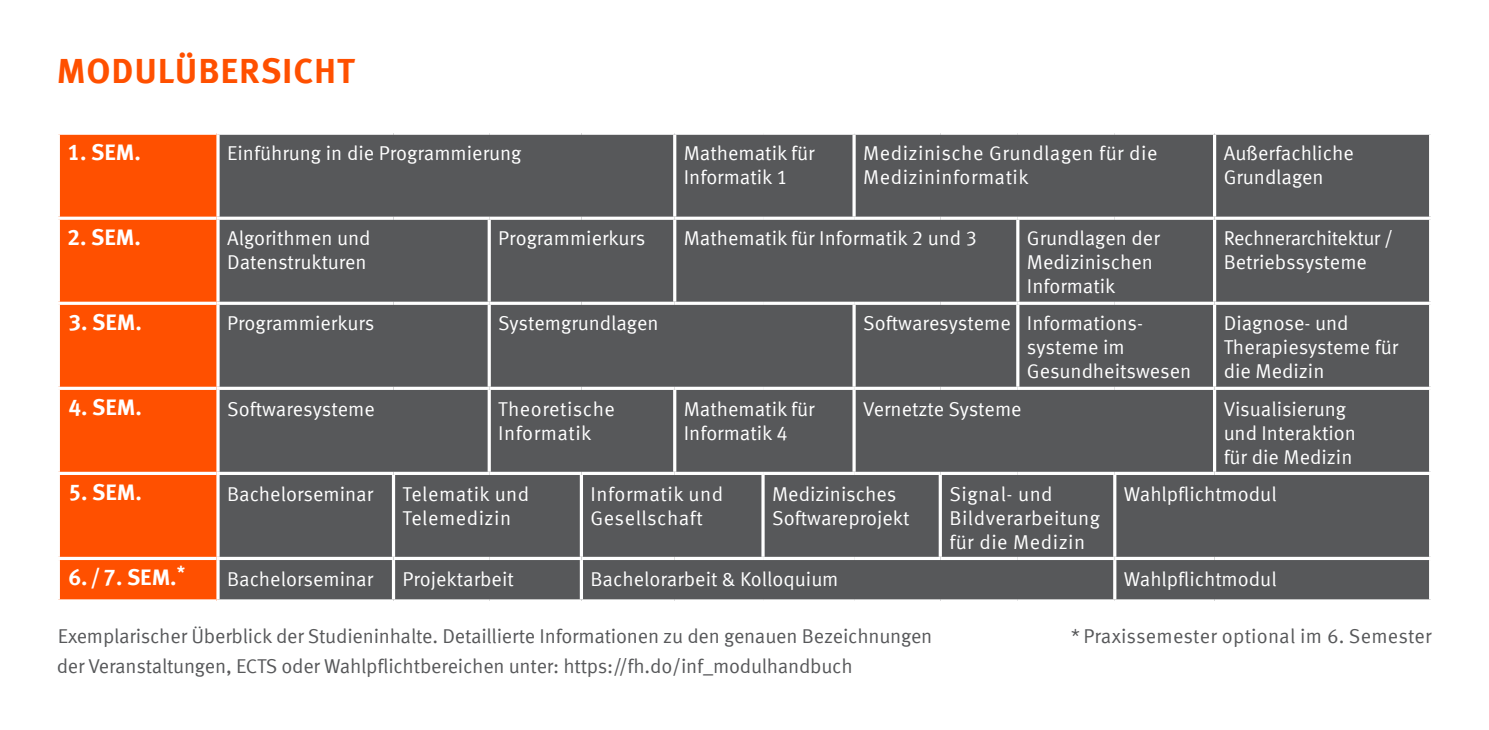
<style>
.page{position:relative;width:1489px;height:730px;background:#fff}
.page>*{position:absolute;margin:0;border:0;box-sizing:border-box;transform-origin:0 0}
.t1{font:700 35px "Meta Offc Pro";letter-spacing:.025em;color:#ff5000}
.t2{font:700 22.5px "Meta Offc Pro";letter-spacing:-.005em;color:#fff}
.t3{font:20px/24px "Meta Offc Pro Norm";color:#fff}
.t4{font:20px/30px "Meta Offc Pro Norm";letter-spacing:-.01em;color:#57585a}
.t5{font:20px/24px "Meta Offc Pro Norm";letter-spacing:.025em;color:#fff}
.t6{font:20px "Meta Offc Pro Norm";letter-spacing:.01em;color:#57585a}
.t7{font:20px/24px "Meta Offc Pro Norm";letter-spacing:-.02em;color:#fff}
</style>
<div class="page">
<div style="left:60px;top:135px;width:156px;height:167px;background:#ff5000"></div>
<div style="left:220px;top:135px;width:1208px;height:464px;background:#57585a"></div>
<div style="left:60px;top:305px;width:156px;height:294px;background:#ff5000"></div>
<svg style="left:216px;top:135px;width:4px;height:82px"></svg>
<hr style="left:673px;top:135px;width:3px;height:82px;background:#fff">
<hr style="left:852px;top:135px;width:3px;height:82px;background:#fff">
<svg style="left:1212px;top:135px;width:4px;height:82px"></svg>
<hr style="left:57px;top:217px;width:159px;height:3px;background:#fff">
<svg style="left:216px;top:220px;width:4px;height:82px"></svg>
<hr style="left:216px;top:217px;width:177px;height:3px;background:#fff">
<hr style="left:393px;top:217px;width:96px;height:3px;background:#fff">
<svg style="left:487px;top:220px;width:4px;height:82px"></svg>
<hr style="left:489px;top:217px;width:92px;height:3px;background:#fff">
<hr style="left:581px;top:217px;width:93px;height:3px;background:#fff">
<hr style="left:673px;top:220px;width:3px;height:82px;background:#fff">
<hr style="left:674px;top:217px;width:89px;height:3px;background:#fff">
<hr style="left:763px;top:217px;width:91px;height:3px;background:#fff">
<hr style="left:854px;top:217px;width:86px;height:3px;background:#fff">
<hr style="left:940px;top:217px;width:77px;height:3px;background:#fff">
<hr style="left:1016px;top:220px;width:3px;height:82px;background:#fff">
<hr style="left:1017px;top:217px;width:97px;height:3px;background:#fff">
<hr style="left:1114px;top:217px;width:100px;height:3px;background:#fff">
<hr style="left:1214px;top:217px;width:217px;height:3px;background:#fff">
<svg style="left:1212px;top:220px;width:4px;height:82px"></svg>
<hr style="left:216px;top:302px;width:177px;height:3px;background:#fff">
<hr style="left:393px;top:302px;width:96px;height:3px;background:#fff">
<svg style="left:487px;top:305px;width:4px;height:82px"></svg>
<hr style="left:489px;top:302px;width:92px;height:3px;background:#fff">
<hr style="left:581px;top:302px;width:93px;height:3px;background:#fff">
<hr style="left:674px;top:302px;width:89px;height:3px;background:#fff">
<hr style="left:763px;top:302px;width:91px;height:3px;background:#fff">
<hr style="left:852px;top:305px;width:3px;height:82px;background:#fff">
<hr style="left:854px;top:302px;width:86px;height:3px;background:#fff">
<hr style="left:940px;top:302px;width:77px;height:3px;background:#fff">
<hr style="left:1017px;top:302px;width:97px;height:3px;background:#fff">
<hr style="left:1114px;top:302px;width:100px;height:3px;background:#fff">
<hr style="left:1016px;top:305px;width:3px;height:82px;background:#fff">
<svg style="left:1212px;top:305px;width:4px;height:82px"></svg>
<hr style="left:1214px;top:302px;width:217px;height:3px;background:#fff">
<hr style="left:216px;top:387px;width:177px;height:3px;background:#fff">
<hr style="left:393px;top:387px;width:96px;height:3px;background:#fff">
<hr style="left:489px;top:387px;width:92px;height:3px;background:#fff">
<hr style="left:581px;top:387px;width:93px;height:3px;background:#fff">
<svg style="left:487px;top:390px;width:4px;height:82px"></svg>
<hr style="left:673px;top:390px;width:3px;height:82px;background:#fff">
<hr style="left:674px;top:387px;width:89px;height:3px;background:#fff">
<hr style="left:763px;top:387px;width:91px;height:3px;background:#fff">
<hr style="left:852px;top:390px;width:3px;height:82px;background:#fff">
<hr style="left:854px;top:387px;width:86px;height:3px;background:#fff">
<hr style="left:940px;top:387px;width:77px;height:3px;background:#fff">
<hr style="left:1017px;top:387px;width:97px;height:3px;background:#fff">
<hr style="left:1114px;top:387px;width:100px;height:3px;background:#fff">
<hr style="left:1214px;top:387px;width:217px;height:3px;background:#fff">
<svg style="left:1212px;top:390px;width:4px;height:82px"></svg>
<hr style="left:216px;top:472px;width:177px;height:3px;background:#fff">
<hr style="left:393px;top:472px;width:96px;height:3px;background:#fff">
<hr style="left:489px;top:472px;width:92px;height:3px;background:#fff">
<hr style="left:392px;top:475px;width:3px;height:82px;background:#fff">
<svg style="left:579px;top:475px;width:4px;height:82px"></svg>
<hr style="left:581px;top:472px;width:93px;height:3px;background:#fff">
<hr style="left:674px;top:472px;width:89px;height:3px;background:#fff">
<hr style="left:761px;top:475px;width:3px;height:82px;background:#fff">
<hr style="left:763px;top:472px;width:91px;height:3px;background:#fff">
<hr style="left:854px;top:472px;width:86px;height:3px;background:#fff">
<hr style="left:938px;top:475px;width:3px;height:82px;background:#fff">
<hr style="left:940px;top:472px;width:77px;height:3px;background:#fff">
<hr style="left:1017px;top:472px;width:97px;height:3px;background:#fff">
<hr style="left:1113px;top:475px;width:3px;height:82px;background:#fff">
<hr style="left:1114px;top:472px;width:100px;height:3px;background:#fff">
<hr style="left:1214px;top:472px;width:217px;height:3px;background:#fff">
<hr style="left:216px;top:557px;width:177px;height:3px;background:#fff">
<hr style="left:393px;top:557px;width:96px;height:3px;background:#fff">
<hr style="left:489px;top:557px;width:92px;height:3px;background:#fff">
<hr style="left:392px;top:560px;width:3px;height:39px;background:#fff">
<svg style="left:579px;top:560px;width:4px;height:39px"></svg>
<hr style="left:581px;top:557px;width:93px;height:3px;background:#fff">
<hr style="left:674px;top:557px;width:89px;height:3px;background:#fff">
<hr style="left:763px;top:557px;width:91px;height:3px;background:#fff">
<hr style="left:854px;top:557px;width:86px;height:3px;background:#fff">
<hr style="left:940px;top:557px;width:77px;height:3px;background:#fff">
<hr style="left:1017px;top:557px;width:97px;height:3px;background:#fff">
<hr style="left:1113px;top:560px;width:3px;height:39px;background:#fff">
<hr style="left:1114px;top:557px;width:100px;height:3px;background:#fff">
<hr style="left:1214px;top:557px;width:217px;height:3px;background:#fff">
<svg style="left:216px;top:305px;width:4px;height:82px"></svg>
<svg style="left:216px;top:390px;width:4px;height:82px"></svg>
<svg style="left:216px;top:475px;width:4px;height:82px"></svg>
<svg style="left:216px;top:560px;width:4px;height:39px"></svg>
<hr style="left:57px;top:387px;width:159px;height:3px;background:#fff">
<hr style="left:57px;top:472px;width:159px;height:3px;background:#fff">
<hr style="left:57px;top:557px;width:159px;height:3px;background:#fff">
<h1 class="t1" style="left:57px;top:44px;width:299px">MODULÜBERSICHT</h1>
<p class="t2" style="left:67px;top:135px;width:75px">1. SEM.</p>
<p class="t3" style="left:227px;top:140px;width:296px">Einführung in die Programmierung</p>
<p class="t3" style="left:683px;top:140px;width:132px">Mathematik für<br>Informatik 1</p>
<p class="t5" style="left:863px;top:140px;width:296px">Medizinische Grundlagen für die<br>Medizininformatik</p>
<p class="t3" style="left:1223px;top:140px;width:132px">Außerfachliche<br>Grundlagen</p>
<p class="t2" style="left:67px;top:220px;width:75px">2. SEM.</p>
<p class="t3" style="left:227px;top:225px;width:145px">Algorithmen und<br>Datenstrukturen</p>
<p class="t3" style="left:498px;top:225px;width:149px">Programmierkurs</p>
<p class="t3" style="left:683px;top:225px;width:295px">Mathematik für Informatik 2 und 3</p>
<p class="t3" style="left:1026px;top:225px;width:134px">Grundlagen der<br>Medizinischen<br>Informatik</p>
<p class="t7" style="left:1223px;top:225px;width:171px">Rechnerarchitektur /<br>Betriebssysteme</p>
<p class="t2" style="left:68px;top:305px;width:75px">3. SEM.</p>
<p class="t3" style="left:227px;top:310px;width:149px">Programmierkurs</p>
<p class="t3" style="left:498px;top:310px;width:162px">Systemgrundlagen</p>
<p class="t3" style="left:1026px;top:310px;width:166px;text-indent:-164px">Softwaresysteme Informations&shy;systeme im<br>Gesundheitswesen</p>
<p class="t3" style="left:1223px;top:310px;width:176px">Diagnose- und<br>Therapiesysteme für die Medizin</p>
<p class="t2" style="left:68px;top:390px;width:75px">4. SEM.</p>
<p class="t3" style="left:227px;top:395px;width:149px">Softwaresysteme</p>
<p class="t5" style="left:498px;top:395px;width:118px">Theoretische<br>Informatik</p>
<p class="t3" style="left:683px;top:395px;width:132px">Mathematik für<br>Informatik 4</p>
<p class="t3" style="left:863px;top:395px;width:160px">Vernetzte Systeme</p>
<p class="t3" style="left:1223px;top:395px;width:134px">Visualisierung und Interaktion für die Medizin</p>
<p class="t2" style="left:68px;top:475px;width:75px">5. SEM.</p>
<p class="t3" style="left:227px;top:480px;width:148px">Bachelorseminar</p>
<p class="t5" style="left:402px;top:480px;width:128px">Telematik und<br>Telemedizin</p>
<p class="t5" style="left:590px;top:480px;width:134px">Informatik und<br>Gesellschaft</p>
<p class="t3" style="left:772px;top:480px;width:139px">Medizinisches<br>Softwareprojekt</p>
<p class="t5" style="left:949px;top:480px;width:152px">Signal- und<br>Bildverarbeitung für die Medizin</p>
<p class="t3" style="left:1123px;top:480px;width:154px">Wahlpflichtmodul</p>
<p class="t2" style="left:68px;top:560px;width:118px">6. /7. SEM.<sup>*</sup></p>
<p class="t3" style="left:227px;top:565px;width:148px">Bachelorseminar</p>
<p class="t3" style="left:402px;top:565px;width:113px">Projektarbeit</p>
<p class="t3" style="left:590px;top:565px;width:249px">Bachelorarbeit &amp; Kolloquium</p>
<p class="t3" style="left:1123px;top:565px;width:154px">Wahlpflichtmodul</p>
<p class="t4" style="left:57px;top:620px;width:877px">Exemplarischer Überblick der Studieninhalte. Detaillierte Informationen zu den genauen Bezeichnungen der Veranstaltungen, ECTS oder Wahlpflichtbereichen unter: https://fh.do/inf_modulhandbuch</p>
<p class="t6" style="left:1070px;top:621px;width:362px">* Praxissemester optional im 6. Semester</p>
</div>
